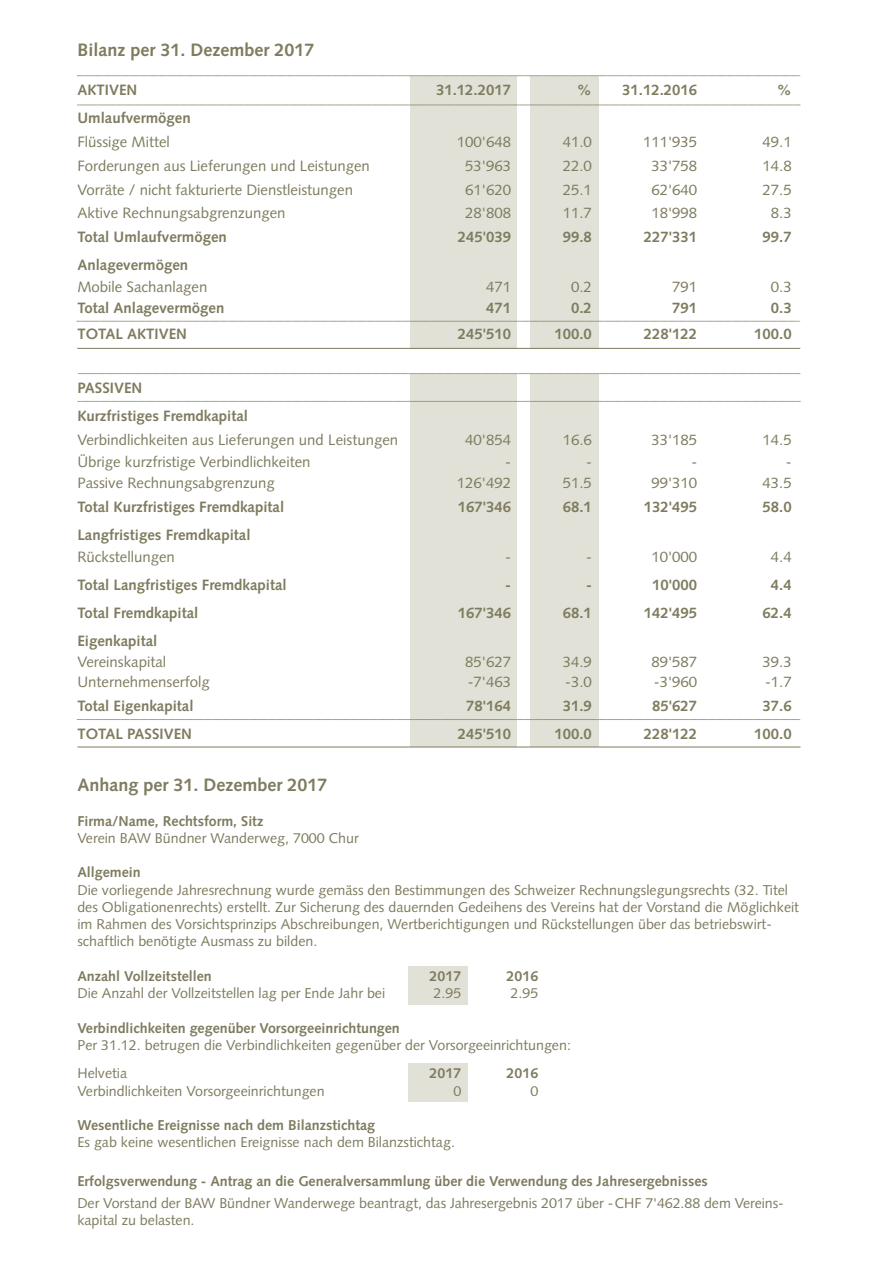
<style>
.page{position:relative;width:893px;height:1263px;background:#fff}
.page>*{position:absolute;margin:0;border:0;box-sizing:border-box;transform-origin:0 0}
.t1{font:700 18px "Syntax";color:#7e7b5e}
.t2{font:15px "Syntax";color:#7e7b5e}
.t3{font:700 15px "Syntax";color:#7e7b5e}
.t4{font:14.25px/17.2px "Syntax";color:#7e7b5e}
.t5{font:700 14.25px "Syntax";color:#7e7b5e}
</style>
<div class="page">
<div style="left:530px;top:76px;width:68px;height:272px;background:#e1e1d7"></div>
<div style="left:411px;top:374px;width:106px;height:372px;background:#e1e1d7"></div>
<div style="left:408px;top:1063px;width:60px;height:38px;background:#e1e1d7"></div>
<div style="left:408px;top:966px;width:60px;height:38px;background:#e1e1d7"></div>
<div style="left:530px;top:374px;width:68px;height:372px;background:#e1e1d7"></div>
<div style="left:411px;top:76px;width:106px;height:272px;background:#e1e1d7"></div>
<svg style="left:77px;top:76px;width:723px;height:1px"></svg>
<svg style="left:77px;top:105px;width:724px;height:1px"></svg>
<svg style="left:77px;top:321px;width:724px;height:1px"></svg>
<hr style="left:77px;top:348px;width:723px;height:1px;background:#7e7b5e">
<svg style="left:77px;top:373px;width:724px;height:1px"></svg>
<svg style="left:78px;top:401px;width:724px;height:1px"></svg>
<svg style="left:77px;top:719px;width:724px;height:1px"></svg>
<hr style="left:77px;top:747px;width:723px;height:1px;background:#7e7b5e">
<p class="t1" style="left:77px;top:43px;width:239px">Bilanz per 31. Dezember 2017</p>
<p class="t3" style="left:77px;top:84px;width:62px">AKTIVEN</p>
<p class="t3" style="left:436px;top:84px;width:77px">31.12.2017</p>
<p class="t3" style="left:577px;top:84px;width:16px">%</p>
<p class="t3" style="left:622px;top:84px;width:77px">31.12.2016</p>
<p class="t3" style="left:777px;top:84px;width:16px">%</p>
<p class="t3" style="left:77px;top:112px;width:115px">Umlaufvermögen</p>
<p class="t2" style="left:77px;top:136px;width:94px">Flüssige Mittel</p>
<p class="t2" style="left:457px;top:136px;width:56px">100'648</p>
<p class="t2" style="left:563px;top:136px;width:31px">41.0</p>
<p class="t2" style="left:643px;top:136px;width:56px">111'935</p>
<p class="t2" style="left:763px;top:136px;width:31px">49.1</p>
<p class="t2" style="left:77px;top:160px;width:294px">Forderungen aus Lieferungen und Leistungen</p>
<p class="t2" style="left:465px;top:160px;width:47px">53'963</p>
<p class="t2" style="left:563px;top:160px;width:31px">22.0</p>
<p class="t2" style="left:651px;top:160px;width:47px">33'758</p>
<p class="t2" style="left:763px;top:160px;width:31px">14.8</p>
<p class="t2" style="left:77px;top:183px;width:277px">Vorräte / nicht fakturierte Dienstleistungen</p>
<p class="t2" style="left:465px;top:183px;width:47px">61'620</p>
<p class="t2" style="left:563px;top:183px;width:31px">25.1</p>
<p class="t2" style="left:651px;top:183px;width:47px">62'640</p>
<p class="t2" style="left:763px;top:183px;width:31px">27.5</p>
<p class="t2" style="left:77px;top:207px;width:210px">Aktive Rechnungsabgrenzungen</p>
<p class="t2" style="left:465px;top:207px;width:47px">28'808</p>
<p class="t2" style="left:563px;top:207px;width:31px">11.7</p>
<p class="t2" style="left:651px;top:207px;width:47px">18'998</p>
<p class="t2" style="left:771px;top:207px;width:22px">8.3</p>
<p class="t3" style="left:77px;top:231px;width:151px">Total Umlaufvermögen</p>
<p class="t3" style="left:458px;top:231px;width:55px">245'039</p>
<p class="t3" style="left:563px;top:231px;width:31px">99.8</p>
<p class="t3" style="left:644px;top:231px;width:55px">227'331</p>
<p class="t3" style="left:763px;top:231px;width:31px">99.7</p>
<p class="t3" style="left:77px;top:259px;width:112px">Anlagevermögen</p>
<p class="t2" style="left:77px;top:281px;width:132px">Mobile Sachanlagen</p>
<p class="t2" style="left:486px;top:281px;width:27px">471</p>
<p class="t2" style="left:571px;top:281px;width:22px">0.2</p>
<p class="t2" style="left:672px;top:281px;width:27px">791</p>
<p class="t2" style="left:771px;top:281px;width:22px">0.3</p>
<p class="t3" style="left:77px;top:302px;width:148px">Total Anlagevermögen</p>
<p class="t3" style="left:486px;top:302px;width:27px">471</p>
<p class="t3" style="left:571px;top:302px;width:22px">0.2</p>
<p class="t3" style="left:672px;top:302px;width:27px">791</p>
<p class="t3" style="left:771px;top:302px;width:22px">0.3</p>
<p class="t3" style="left:77px;top:328px;width:111px">TOTAL AKTIVEN</p>
<p class="t3" style="left:458px;top:328px;width:55px">245'510</p>
<p class="t3" style="left:554px;top:328px;width:39px">100.0</p>
<p class="t3" style="left:644px;top:328px;width:55px">228'122</p>
<p class="t3" style="left:754px;top:328px;width:39px">100.0</p>
<p class="t3" style="left:77px;top:382px;width:67px">PASSIVEN</p>
<p class="t3" style="left:77px;top:410px;width:172px">Kurzfristiges Fremdkapital</p>
<p class="t2" style="left:77px;top:434px;width:322px">Verbindlichkeiten aus Lieferungen und Leistungen</p>
<p class="t2" style="left:465px;top:434px;width:47px">40'854</p>
<p class="t2" style="left:563px;top:434px;width:31px">16.6</p>
<p class="t2" style="left:651px;top:434px;width:47px">33'185</p>
<p class="t2" style="left:763px;top:434px;width:31px">14.5</p>
<p class="t2" style="left:77px;top:455px;width:235px">Übrige kurzfristige Verbindlichkeiten</p>
<p class="t2" style="left:505px;top:455px;width:7px">-</p>
<p class="t2" style="left:586px;top:455px;width:7px">-</p>
<p class="t2" style="left:691px;top:455px;width:7px">-</p>
<p class="t2" style="left:786px;top:455px;width:7px">-</p>
<p class="t2" style="left:77px;top:477px;width:199px">Passive Rechnungsabgrenzung</p>
<p class="t2" style="left:457px;top:477px;width:56px">126'492</p>
<p class="t2" style="left:563px;top:477px;width:31px">51.5</p>
<p class="t2" style="left:651px;top:477px;width:47px">99'310</p>
<p class="t2" style="left:763px;top:477px;width:31px">43.5</p>
<p class="t3" style="left:77px;top:501px;width:208px">Total Kurzfristiges Fremdkapital</p>
<p class="t3" style="left:458px;top:501px;width:55px">167'346</p>
<p class="t3" style="left:563px;top:501px;width:31px">68.1</p>
<p class="t3" style="left:644px;top:501px;width:55px">132'495</p>
<p class="t3" style="left:763px;top:501px;width:31px">58.0</p>
<p class="t3" style="left:77px;top:529px;width:175px">Langfristiges Fremdkapital</p>
<p class="t2" style="left:77px;top:550px;width:99px">Rückstellungen</p>
<p class="t2" style="left:505px;top:550px;width:7px">-</p>
<p class="t2" style="left:586px;top:550px;width:7px">-</p>
<p class="t2" style="left:651px;top:550px;width:47px">10'000</p>
<p class="t2" style="left:771px;top:550px;width:22px">4.4</p>
<p class="t3" style="left:77px;top:578px;width:211px">Total Langfristiges Fremdkapital</p>
<p class="t3" style="left:505px;top:578px;width:7px">-</p>
<p class="t3" style="left:586px;top:578px;width:7px">-</p>
<p class="t3" style="left:652px;top:578px;width:47px">10'000</p>
<p class="t3" style="left:771px;top:578px;width:22px">4.4</p>
<p class="t3" style="left:77px;top:606px;width:122px">Total Fremdkapital</p>
<p class="t3" style="left:458px;top:606px;width:55px">167'346</p>
<p class="t3" style="left:563px;top:606px;width:31px">68.1</p>
<p class="t3" style="left:644px;top:606px;width:55px">142'495</p>
<p class="t3" style="left:763px;top:606px;width:31px">62.4</p>
<p class="t3" style="left:77px;top:634px;width:82px">Eigenkapital</p>
<p class="t2" style="left:77px;top:656px;width:90px">Vereinskapital</p>
<p class="t2" style="left:465px;top:656px;width:47px">85'627</p>
<p class="t2" style="left:563px;top:656px;width:31px">34.9</p>
<p class="t2" style="left:651px;top:656px;width:47px">89'587</p>
<p class="t2" style="left:763px;top:656px;width:31px">39.3</p>
<p class="t2" style="left:77px;top:675px;width:134px">Unternehmenserfolg</p>
<p class="t2" style="left:468px;top:675px;width:45px">-7'463</p>
<p class="t2" style="left:565px;top:675px;width:28px">-3.0</p>
<p class="t2" style="left:654px;top:675px;width:45px">-3'960</p>
<p class="t2" style="left:765px;top:675px;width:28px">-1.7</p>
<p class="t3" style="left:77px;top:699px;width:118px">Total Eigenkapital</p>
<p class="t3" style="left:466px;top:699px;width:47px">78'164</p>
<p class="t3" style="left:563px;top:699px;width:31px">31.9</p>
<p class="t3" style="left:652px;top:699px;width:47px">85'627</p>
<p class="t3" style="left:763px;top:699px;width:31px">37.6</p>
<p class="t3" style="left:77px;top:727px;width:116px">TOTAL PASSIVEN</p>
<p class="t3" style="left:458px;top:727px;width:55px">245'510</p>
<p class="t3" style="left:554px;top:727px;width:39px">100.0</p>
<p class="t3" style="left:644px;top:727px;width:55px">228'122</p>
<p class="t3" style="left:754px;top:727px;width:39px">100.0</p>
<p class="t1" style="left:77px;top:777px;width:252px">Anhang per 31. Dezember 2017</p>
<p class="t5" style="left:77px;top:815px;width:187px">Firma/Name, Rechtsform, Sitz</p>
<p class="t4" style="left:77px;top:831px;width:283px">Verein BAW Bündner Wanderweg, 7000 Chur</p>
<p class="t5" style="left:77px;top:867px;width:65px">Allgemein</p>
<p class="t4" style="left:77px;top:882px;width:723px">Die vorliegende Jahresrechnung wurde gemäss den Bestimmungen des Schweizer Rechnungslegungsrechts (32. Titel des Obligationenrechts) erstellt. Zur Sicherung des dauernden Gedeihens des Vereins hat der Vorstand die Möglichkeit im Rahmen des Vorsichtsprinzips Abschreibungen, Wertberichtigungen und Rückstellungen über das betriebswirt&shy;schaftlich benötigte Ausmass zu bilden.</p>
<p class="t5" style="left:77px;top:970px;width:136px">Anzahl Vollzeitstellen</p>
<p class="t5" style="left:430px;top:970px;width:33px">2017</p>
<p class="t5" style="left:507px;top:970px;width:33px">2016</p>
<p class="t4" style="left:77px;top:986px;width:309px">Die Anzahl der Vollzeitstellen lag per Ende Jahr bei</p>
<p class="t4" style="left:434px;top:986px;width:29px">2.95</p>
<p class="t4" style="left:511px;top:986px;width:29px">2.95</p>
<p class="t5" style="left:77px;top:1022px;width:324px">Verbindlichkeiten gegenüber Vorsorgeeinrichtungen</p>
<p class="t4" style="left:77px;top:1038px;width:495px">Per 31.12. betrugen die Verbindlichkeiten gegenüber der Vorsorgeeinrichtungen:</p>
<p class="t4" style="left:77px;top:1066px;width:51px">Helvetia</p>
<p class="t5" style="left:430px;top:1068px;width:33px">2017</p>
<p class="t5" style="left:507px;top:1068px;width:33px">2016</p>
<p class="t4" style="left:77px;top:1083px;width:249px">Verbindlichkeiten Vorsorgeeinrichtungen</p>
<p class="t4" style="left:453px;top:1083px;width:9px">0</p>
<p class="t4" style="left:530px;top:1083px;width:9px">0</p>
<p class="t5" style="left:77px;top:1119px;width:299px">Wesentliche Ereignisse nach dem Bilanzstichtag</p>
<p class="t4" style="left:77px;top:1135px;width:379px">Es gab keine wesentlichen Ereignisse nach dem Bilanzstichtag.</p>
<p class="t5" style="left:77px;top:1175px;width:632px">Erfolgsverwendung - Antrag an die Generalversammlung über die Verwendung des Jahresergebnisses</p>
<p class="t4" style="left:77px;top:1195px;width:708px">Der Vorstand der BAW Bündner Wanderwege beantragt, das Jahresergebnis 2017 über -CHF 7'462.88 dem Vereins&shy;kapital zu belasten.</p>
</div>
